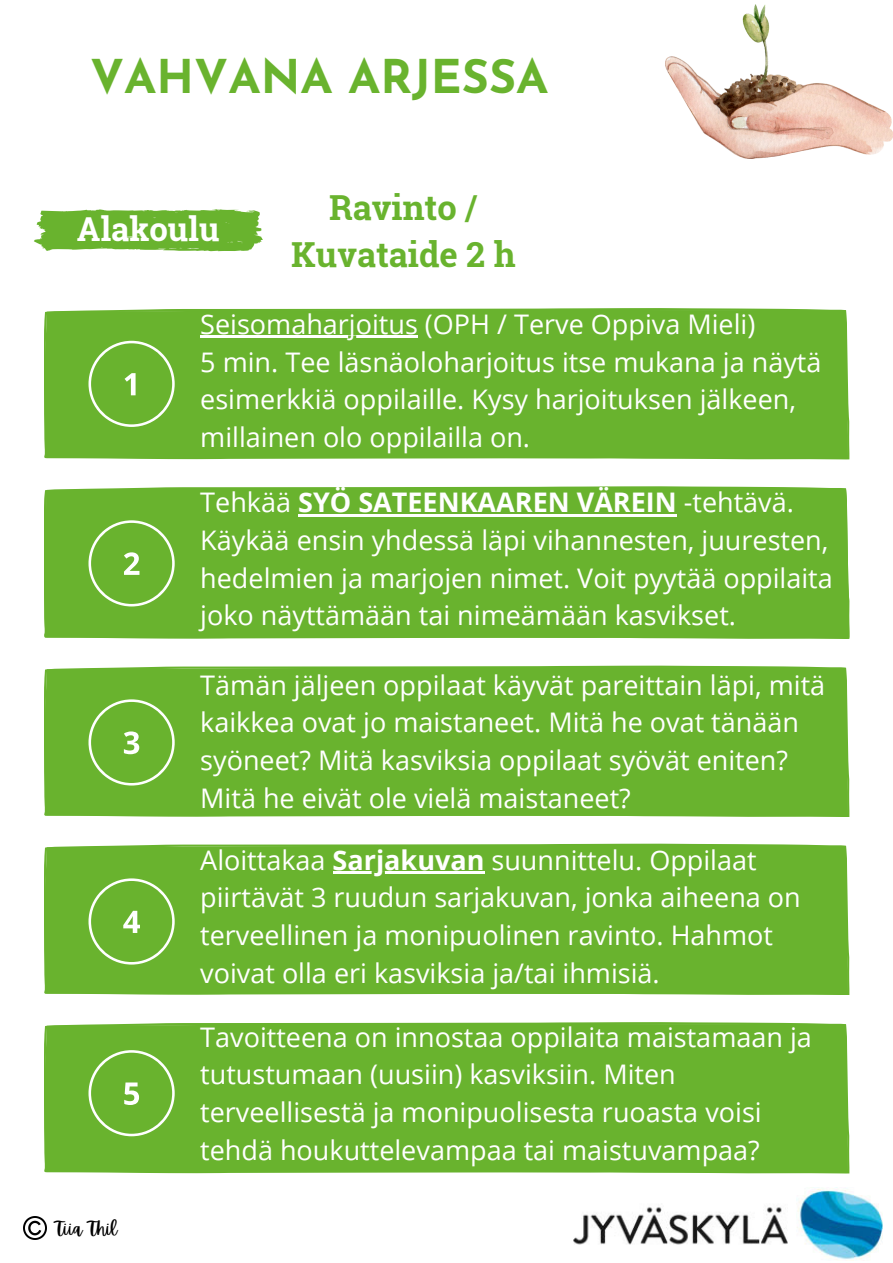
<style>
.page{position:relative;width:893px;height:1263px;background:#fff}
.page>*{position:absolute;margin:0;border:0;box-sizing:border-box;transform-origin:0 0}
.t1{font:700 46.5px "Josefin Sans";color:#69b32e}
.t2{font:700 34.5px/47.8px "Roboto Slab";color:#69b32e;text-align:center}
.t3{font:700 33px "Roboto Slab";color:#fff}
.t4{font:27px/37.7px "Open Sans";color:#fff}
.t5{font:18px "Apricots";color:#000}
.s1{font-weight:700}
</style>
<div class="page">
<div style="left:44px;top:666px;width:805px;height:151px;background:#69b32e"></div>
<div style="left:44px;top:844px;width:805px;height:151px;background:#69b32e"></div>
<div style="left:44px;top:488px;width:805px;height:151px;background:#69b32e"></div>
<div style="left:44px;top:308px;width:805px;height:151px;background:#69b32e"></div>
<svg style="left:88px;top:341px;width:87px;height:86px;background:#79bb44"></svg>
<svg style="left:88px;top:520px;width:87px;height:86px;background:#7abb45"></svg>
<svg style="left:88px;top:699px;width:87px;height:86px;background:#7abb45"></svg>
<svg style="left:88px;top:878px;width:87px;height:86px;background:#7abb45"></svg>
<svg style="left:34px;top:209px;width:229px;height:42px;background:#79bb45"></svg>
<div style="left:44px;top:1022px;width:805px;height:151px;background:#69b32e"></div>
<svg style="left:88px;top:1050px;width:87px;height:86px;background:#7abb46"></svg>
<img style="left:665px;top:5px;width:228px;height:153px">
<hr style="left:298px;top:514px;width:379px;height:2px;background:#fff">
<hr style="left:333px;top:871px;width:151px;height:2px;background:#fff">
<hr style="left:200px;top:336px;width:106px;height:2px;background:#fff">
<hr style="left:306px;top:336px;width:112px;height:2px;background:#fff">
<img style="left:574px;top:1187px;width:308px;height:74px">
<img style="left:24px;top:1216px;width:23px;height:23px">
<p class="t1" style="left:90px;top:58px;width:460px">VAHVANA ARJESSA</p>
<p class="t3" style="left:77px;top:206px;width:144px">Alakoulu</p>
<p class="t2" style="left:291px;top:182px;width:226px">Ravinto /<br>Kuvataide 2 h</p>
<p class="t4" style="left:200px;top:305px;width:556px">Seisomaharjoitus (OPH / Terve Oppiva Mieli)</p>
<p class="t4" style="left:200px;top:342px;width:623px">5 min. Tee läsnäoloharjoitus itse mukana ja näytä esimerkkiä oppilaille. Kysy harjoituksen jälkeen, millainen olo oppilailla on.</p>
<p class="t4" style="left:200px;top:483px;width:634px">Tehkää <span class="s1">SYÖ SATEENKAAREN VÄREIN</span> -tehtävä.<br>Käykää ensin yhdessä läpi vihannesten, juuresten, hedelmien ja marjojen nimet. Voit pyytää oppilaita joko näyttämään tai nimeämään kasvikset.</p>
<p class="t4" style="left:200px;top:665px;width:626px">Tämän jäljeen oppilaat käyvät pareittain läpi, mitä kaikkea ovat jo maistaneet. Mitä he ovat tänään syöneet? Mitä kasviksia oppilaat syövät eniten?<br>Mitä he eivät ole vielä maistaneet?</p>
<p class="t4" style="left:200px;top:840px;width:602px">Aloittakaa <span class="s1">Sarjakuvan</span> suunnittelu. Oppilaat piirtävät 3 ruudun sarjakuvan, jonka aiheena on terveellinen ja monipuolinen ravinto. Hahmot voivat olla eri kasviksia ja/tai ihmisiä.</p>
<p class="t5" style="left:55px;top:1218px;width:63px">Tiia Thil</p>
<p class="t4" style="left:200px;top:1017px;width:613px">Tavoitteena on innostaa oppilaita maistamaan ja tutustumaan (uusiin) kasviksiin. Miten terveellisestä ja monipuolisesta ruoasta voisi tehdä houkuttelevampaa tai maistuvampaa?</p>
</div>
